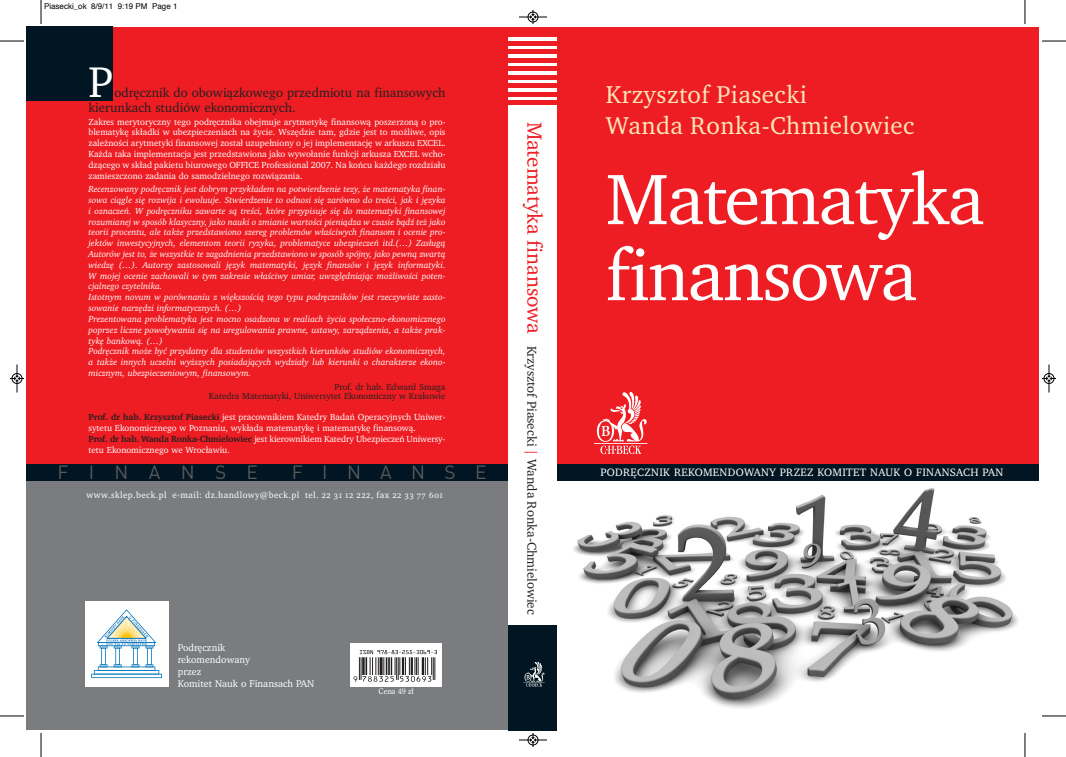
<style>
.page{position:relative;width:1066px;height:757px;background:#fff}
.page>*{position:absolute;margin:0;border:0;box-sizing:border-box;transform-origin:0 0}
.t1{font:73px/76px "Charter PL Old Style";letter-spacing:-.025em;color:#fff}
.t2{font:44px "Charter PL Old Style";color:#fff}
.t3{font:25px/31px "Charter PL Old Style";letter-spacing:.015em;color:#fee6b9}
.t4{font:19px "DIN Pl";letter-spacing:1.07em;color:#57585a}
.t5{font:19px "DIN Pl";letter-spacing:1.02em;color:#57585a}
.t6{font:13px/15.4px "Charter PL";color:#231f20}
.t7{font:13px "Charter PL Old Style";color:#231f20}
.t8{font:11px "Charter PL";letter-spacing:.03em;color:#fff}
.t9{font:10px/12px "Charter PL";color:#fff}
.t10{font:italic 9px/10.8px "Charter PL";color:#fff}
.t11{font:9px/10.8px "Charter PL";color:#fff;text-align:justify}
.t12{font:9px/8.6px "Charter PL";color:#231f20;text-align:right}
.t13{font:9px "Charter PL Old Style";letter-spacing:.045em;color:#fff}
.t14{font:8px "Helvetica";color:#000}
.t15{font:8px "Century Oldstyle PL";color:#fff}
.s1{font-weight:700;color:#231f20}
.s2{font-size:21px;color:#ee1d23}
.s3{color:#ee1d23}
</style>
<div class="page">
<img style="left:573px;top:488px;width:445px;height:220px">
<div style="left:27px;top:478px;width:482px;height:252px;background:#7a7c7f"></div>
<div style="left:27px;top:27px;width:1012px;height:452px;background:#ee1d23"></div>
<div style="left:27px;top:27px;width:86px;height:74px;background:#011622"></div>
<div style="left:350px;top:643px;width:92px;height:43px;background:#fff"></div>
<svg style="left:353px;top:650px;width:84px;height:31px"></svg>
<svg style="left:594px;top:392px;width:53px;height:62px"></svg>
<div style="left:85px;top:601px;width:84px;height:86px;background:#fff"></div>
<svg style="left:91px;top:609px;width:71px;height:69px"></svg>
<div style="left:27px;top:464px;width:1012px;height:17px;background:#011622"></div>
<div style="left:509px;top:33px;width:48px;height:592px;background:#fff"></div>
<div style="left:509px;top:625px;width:48px;height:105px;background:#011622"></div>
<svg style="left:523px;top:662px;width:22px;height:24px"></svg>
<hr style="left:509px;top:33px;width:48px;height:4px;background:#ee1d23">
<hr style="left:509px;top:41px;width:48px;height:4px;background:#ee1d23">
<hr style="left:509px;top:50px;width:48px;height:4px;background:#ee1d23">
<hr style="left:509px;top:58px;width:48px;height:4px;background:#ee1d23">
<hr style="left:509px;top:67px;width:48px;height:4px;background:#ee1d23">
<hr style="left:509px;top:75px;width:48px;height:4px;background:#ee1d23">
<hr style="left:509px;top:84px;width:48px;height:4px;background:#ee1d23">
<hr style="left:509px;top:92px;width:48px;height:4px;background:#ee1d23">
<hr style="left:509px;top:101px;width:48px;height:4px;background:#ee1d23">
<svg style="left:41px;top:0;width:1px;height:24px"></svg>
<svg style="left:0;top:41px;width:24px;height:1px"></svg>
<svg style="left:1024px;top:0;width:1px;height:24px"></svg>
<svg style="left:1042px;top:41px;width:24px;height:1px"></svg>
<svg style="left:41px;top:733px;width:1px;height:24px"></svg>
<svg style="left:0;top:715px;width:24px;height:1px"></svg>
<svg style="left:1024px;top:733px;width:1px;height:24px"></svg>
<svg style="left:1042px;top:715px;width:24px;height:1px"></svg>
<svg style="left:519px;top:10px;width:28px;height:14px"></svg>
<svg style="left:519px;top:733px;width:28px;height:14px"></svg>
<svg style="left:10px;top:364px;width:14px;height:28px"></svg>
<svg style="left:1042px;top:364px;width:14px;height:28px"></svg>
<p class="t14" style="left:44px;top:3px;width:135px">Piasecki_ok 8/9/11 9:19 PM Page 1</p>
<h2 class="t2" style="left:88px;top:64px;width:26px">P</h2>
<h3 class="t3" style="left:606px;top:81px;width:310px">Krzysztof Piasecki<br>Wanda Ronka-Chmielowiec</h3>
<h1 class="t1" style="left:606px;top:167px;width:380px">Matematyka finansowa</h1>
<h3 class="t6" style="left:88px;top:86px;width:358px;text-indent:26px">odr´cznik do obowiàzkowego przedmiotu na finansowych kierunkach studiów ekonomicznych.</h3>
<p class="t11" style="left:88px;top:117px;width:358px">Zakres merytoryczny tego podr´cznika obejmuje arytmetyk´ finansowà poszerzonà o pro - blematyk´ składki w ubezpieczeniach na ˝ycie. Wsz´dzie tam, gdzie jest to mo˝liwe, opis zale˝noÊci arytmetyki finansowej został uzupełniony o jej implementacj´ w arkuszu EXCEL.<br>Ka˝da taka implementacja jest przedstawiona jako wywołanie funkcji arkusza EXCEL wcho - dzàcego w skład pakietu biurowego OFFICE Professional 2007. Na koƒcu ka˝dego rozdziału zamieszczono zadania do samodzielnego rozwiàzania.</p>
<p class="t10" style="left:88px;top:184px;width:358px">Recenzowany podr´cznik jest dobrym przykładem na potwierdzenie tezy, ˝e matematyka finan - sowa ciàgle si´ rozwija i ewoluuje. Stwierdzenie to odnosi si´ zarówno do treÊci, jak i j´zyka i oznaczeƒ. W podr´czniku zawarte sà treÊci, które przypisuje si´ do matematyki finansowej rozumianej w sposób klasyczny, jako nauki o zmianie wartoÊci pieniàdza w czasie bàdê te˝ jako teorii procentu, ale tak˝e przedstawiono szereg problemów właÊ ci wych finansom i ocenie pro - jek tów inwestycyjnych, elementom teorii ryzyka, problematyce ubezpieczeƒ itd.(…) Zasługà Autorów jest to, ˝e wszystkie te zagadnienia przedstawiono w sposób spójny, jako pewnà zwartà wiedz´ (…). Autorzy zastosowali j´zyk matematyki, j´zyk finansów i j´zyk informatyki.<br>W mojej ocenie zachowali w tym zakresie właÊciwy umiar, uwzgl´dniajàc mo˝liwoÊci poten - cjalnego czytelnika.<br>Istotnym novum w porównaniu z wi´kszoÊcià tego typu podr´czników jest rzeczywiste zasto - sowanie narz´dzi informatycznych. (…)<br>Prezentowana problematyka jest mocno osadzona w realiach ˝ycia społeczno-ekonomicznego poprzez liczne powoływania si´ na uregulowania prawne, ustawy, zarzàdzenia, a tak˝e prak - tyk´ bankowà. (…)<br>Podr´cznik mo˝e byç przydatny dla studentów wszystkich kierunków studiów ekonomicznych, a tak˝e innych uczelni wy˝szych posiadajàcych wydziały lub kierunki o charakterze ekono - micznym, ubezpieczeniowym, finansowym.</p>
<p class="t12" style="left:209px;top:383px;width:238px">Prof. dr hab. Edward Smaga<br>Katedra Matematyki, Uniwersytet Ekonomiczny w Krakowie</p>
<p class="t11" style="left:88px;top:412px;width:358px;text-align:left"><span class="s1">Prof. dr hab. Krzysztof Piasecki</span> jest pracownikiem Katedry Badaƒ Operacyjnych Uni wer - sy tetu Ekonomicznego w Poznaniu, wykłada matematyk´ i matematyk´ finansowà.<br><span class="s1">Prof. dr hab. Wanda Ronka-Chmielowiec</span> jest kierownikiem Katedry Ubezpieczeƒ Uniwersy - tetu Ekonomicznego we Wrocławiu.</p>
<h3 class="t7" style="left:537px;top:122px;width:494px;rotate:90deg"><span class="s2">Matematyka finansowa</span> Krzysztof Piasecki <span class="s3">|</span> Wanda Ronka-Chmielowiec</h3>
<h3 class="t4" style="left:58px;top:465px;width:202px">FINANSE</h3>
<h3 class="t5" style="left:292px;top:465px;width:196px">FINANSE</h3>
<p class="t8" style="left:600px;top:468px;width:404px">PODR¢CZNIK REKOMENDOWANY PRZEZ KOMITET NAUK O FINANSACH PAN</p>
<p class="t13" style="left:87px;top:491px;width:358px">www.sklep.beck.pl e-mail: dz.handlowy@beck.pl tel. 22 31 12 222, fax 22 33 77 601</p>
<p class="t9" style="left:178px;top:642px;width:138px">Podr´cznik<br>rekomendowany<br>przez<br>Komitet Nauk o Finansach PAN</p>
<p class="t15" style="left:378px;top:688px;width:37px">Cena 49 z∏</p>
</div>
